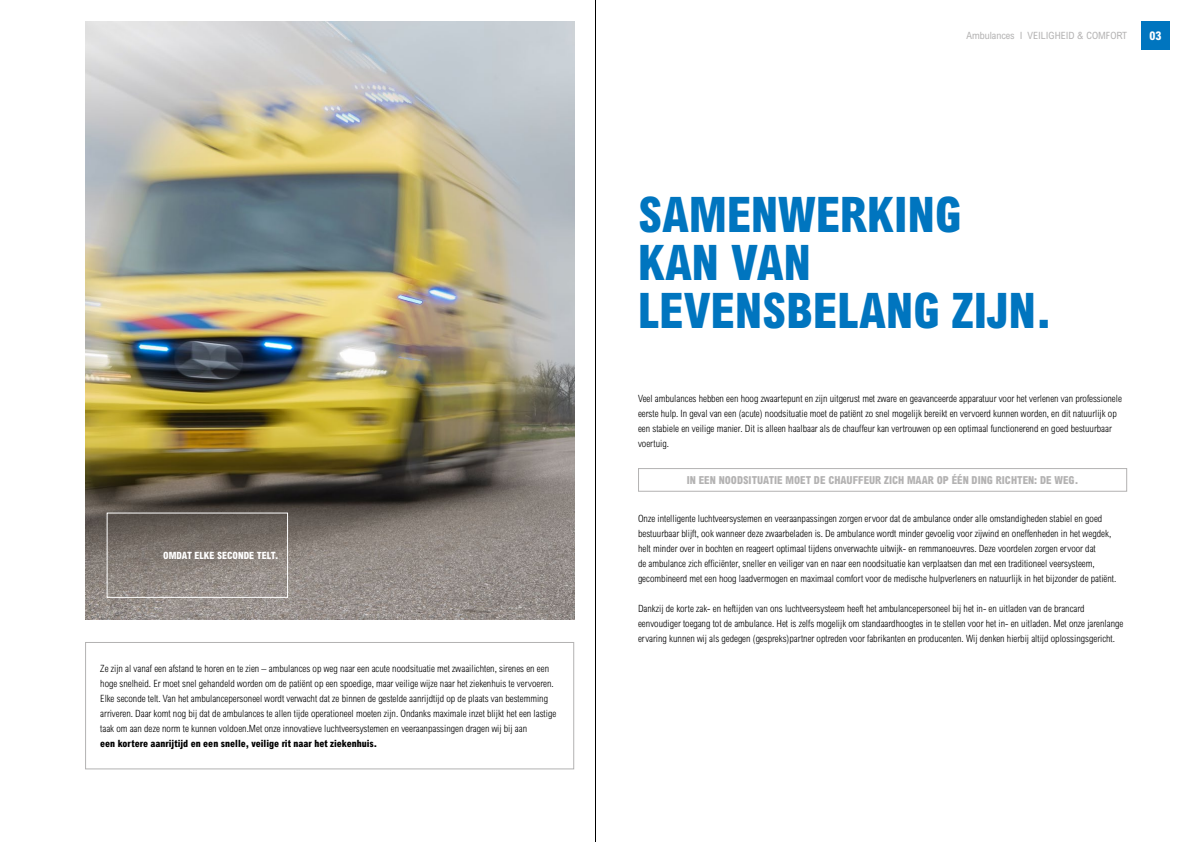
<style>
.page{position:relative;width:1191px;height:842px;background:#fff}
.page>*{position:absolute;margin:0;border:0;box-sizing:border-box;transform-origin:0 0}
.t1{font:800 condensed 49px/48px "Arial MT Std";color:#0075bf}
.t2{font:800 condensed 12px "Arial MT Std";color:#fff}
.t3{font:800 condensed 11px "Arial MT Std";color:#b3b2b2}
.t4{font:300 condensed 10px/15px "Arial MT Std";color:#000}
.t5{font:800 condensed 10px "Arial MT Std";color:#000}
.t6{font:condensed 10px "Arial MT Std";color:#b3b2b2}
.t7{font:800 condensed 10px "Arial MT Std";color:#fff}
</style>
<div class="page">
<div style="left:1141px;top:21px;width:28px;height:29px;background:#0075bf"></div>
<img style="left:85px;top:21px;width:489px;height:598px">
<div style="left:638px;top:468px;width:489px;height:24px;border:1px solid #b3b2b2"></div>
<div style="left:85px;top:642px;width:489px;height:127px;border:1px solid #b3b2b2"></div>
<div style="left:107px;top:512px;width:181px;height:86px;border:1px solid #fff"></div>
<hr style="left:595px;top:0;width:1px;height:842px;background:#000">
<p class="t7" style="left:163px;top:549px;width:117px">OMDAT ELKE SECONDE TELT.</p>
<p class="t4" style="left:100px;top:661px;width:457px">Ze zijn al vanaf een afstand te horen en te zien – ambulances op weg naar een acute noodsituatie met zwaailichten, sirenes en een hoge snelheid. Er moet snel gehandeld worden om de patiënt op een spoedige, maar veilige wijze naar het ziekenhuis te vervoeren.<br>Elke seconde telt. Van het ambulancepersoneel wordt verwacht dat ze binnen de gestelde aanrijdtijd op de plaats van bestemming arriveren. Daar komt nog bij dat de ambulances te allen tijde operationeel moeten zijn. Ondanks maximale inzet blijkt het een lastige taak om aan deze norm te kunnen voldoen.Met onze innovatieve luchtveersystemen en veeraanpassingen dragen wij bij aan</p>
<p class="t5" style="left:100px;top:737px;width:278px">een kortere aanrijtijd en een snelle, veilige rit naar het ziekenhuis.</p>
<p class="t6" style="left:966px;top:29px;width:162px">Ambulances I VEILIGHEID &amp; COMFORT</p>
<p class="t2" style="left:1149px;top:28px;width:13px">03</p>
<h1 class="t1" style="left:638px;top:190px;width:415px">SAMENWERKING<br>KAN VAN<br>LEVENSBELANG ZIJN.</h1>
<p class="t4" style="left:638px;top:391px;width:485px">Veel ambulances hebben een hoog zwaartepunt en zijn uitgerust met zware en geavanceerde apparatuur voor het verlenen van professionele eerste hulp. In geval van een (acute) noodsituatie moet de patiënt zo snel mogelijk bereikt en vervoerd kunnen worden, en dit natuurlijk op een stabiele en veilige manier. Dit is alleen haalbaar als de chauffeur kan vertrouwen op een optimaal functionerend en goed bestuurbaar voertuig.</p>
<p class="t3" style="left:687px;top:473px;width:393px">IN EEN NOODSITUATIE MOET DE CHAUFFEUR ZICH MAAR OP ÉÉN DING RICHTEN: DE WEG.</p>
<p class="t4" style="left:638px;top:511px;width:480px">Onze intelligente luchtveersystemen en veeraanpassingen zorgen ervoor dat de ambulance onder alle omstandigheden stabiel en goed bestuurbaar blijft, ook wanneer deze zwaarbeladen is. De ambulance wordt minder gevoelig voor zijwind en oneffenheden in het wegdek, helt minder over in bochten en reageert optimaal tijdens onverwachte uitwijk- en remmanoeuvres. Deze voordelen zorgen ervoor dat<br>de ambulance zich efficiënter, sneller en veiliger van en naar een noodsituatie kan verplaatsen dan met een traditioneel veersysteem, gecombineerd met een hoog laadvermogen en maximaal comfort voor de medische hulpverleners en natuurlijk in het bijzonder de patiënt.</p>
<p class="t4" style="left:638px;top:601px;width:487px">Dankzij de korte zak- en heftijden van ons luchtveersysteem heeft het ambulancepersoneel bij het in- en uitladen van de brancard eenvoudiger toegang tot de ambulance. Het is zelfs mogelijk om standaardhoogtes in te stellen voor het in- en uitladen. Met onze jarenlange ervaring kunnen wij als gedegen (gespreks)partner optreden voor fabrikanten en producenten. Wij denken hierbij altijd oplossingsgericht.</p>
</div>
